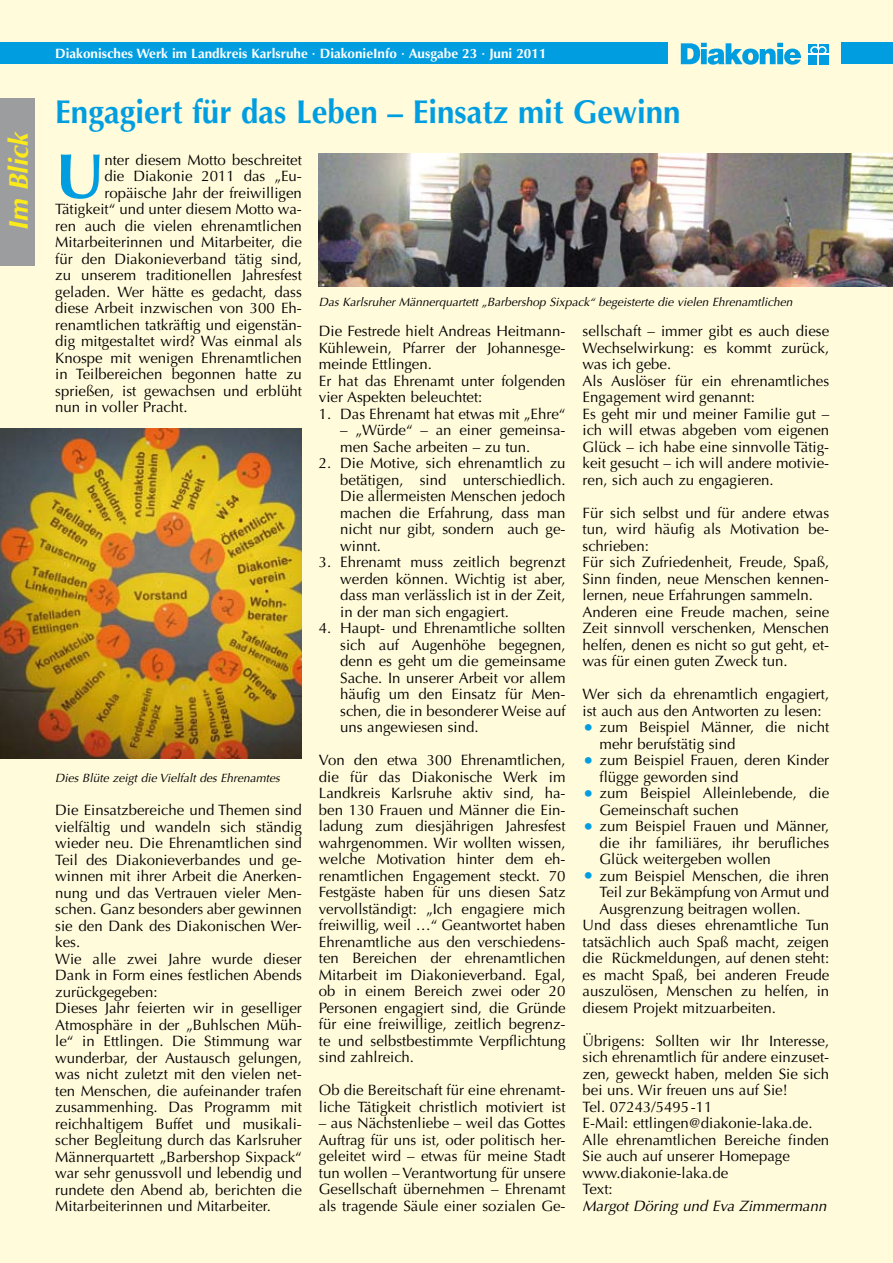
<style>
.page{position:relative;width:893px;height:1263px;background:#fffbdb}
.page>*{position:absolute;margin:0;border:0;box-sizing:border-box;transform-origin:0 0}
.t1{font:700 63.15px "Optima CE";color:#009ee0}
.t2{font:700 33px "Optima CE";color:#009ee0;scale:.95 1}
.t3{font:italic 700 27px "Optima CE";color:#fcea1b}
.t4{font:15px/16.5px "Optima CE";color:#000}
.t5{font:italic 15px "Optima CE";color:#000}
.t6{font:700 13.5px "Optima CE";color:#fff}
.t7{font:italic 12px "Optima CE";color:#000}
.s1{font-size:19.5px;color:#009ee0}
</style>
<div class="page">
<div style="left:842px;top:43px;width:51px;height:21px;background:#009ee0"></div>
<div style="left:0;top:43px;width:668px;height:21px;background:#009ee0"></div>
<svg style="left:681px;top:43px;width:120px;height:22px"></svg>
<svg style="left:808px;top:44px;width:21px;height:20px"></svg>
<hr style="left:808px;top:53px;width:21px;height:2px;background:#fff">
<svg style="left:812px;top:43px;width:13px;height:22px"></svg>
<div style="left:0;top:98px;width:34px;height:168px;background:#9c9d9f"></div>
<img style="left:0;top:428px;width:302px;height:330px">
<img style="left:319px;top:153px;width:574px;height:133px">
<h3 class="t3" style="left:2px;top:231px;width:102px;rotate:-90deg">Im Blick</h3>
<p class="t6" style="left:55px;top:45px;width:493px">Diakonisches Werk im Landkreis Karlsruhe · DiakonieInfo · Ausgabe 23 · Juni 2011</p>
<h2 class="t2" style="left:55px;top:91px;width:660px">Engagiert für das Leben – Einsatz mit Gewinn</h2>
<h1 class="t1" style="left:55px;top:136px;width:51px">U</h1>
<p class="t4" style="left:104px;top:151px;width:199px">nter diesem Motto beschreitet</p>
<p class="t4" style="left:104px;top:168px;width:199px">die Diakonie 2011 das „Eu-</p>
<p class="t4" style="left:104px;top:184px;width:199px">ropäische Jahr der freiwilligen</p>
<p class="t4" style="left:55px;top:201px;width:248px">Tätigkeit“ und unter diesem Motto wa-</p>
<p class="t4" style="left:55px;top:217px;width:248px">ren auch die vielen ehrenamtlichen</p>
<p class="t4" style="left:55px;top:234px;width:248px">Mitarbeiterinnen und Mitarbeiter, die</p>
<p class="t4" style="left:55px;top:250px;width:248px">für den Diakonieverband tätig sind,</p>
<p class="t4" style="left:55px;top:267px;width:248px">zu unserem traditionellen Jahresfest</p>
<p class="t4" style="left:55px;top:283px;width:248px">geladen. Wer hätte es gedacht, dass</p>
<p class="t4" style="left:55px;top:300px;width:248px">diese Arbeit inzwischen von 300 Eh-</p>
<p class="t4" style="left:55px;top:316px;width:248px">renamtlichen tatkräftig und eigenstän-</p>
<p class="t4" style="left:55px;top:333px;width:248px">dig mitgestaltet wird? Was einmal als</p>
<p class="t4" style="left:55px;top:349px;width:248px">Knospe mit wenigen Ehrenamtlichen</p>
<p class="t4" style="left:55px;top:366px;width:248px">in Teilbereichen begonnen hatte zu</p>
<p class="t4" style="left:55px;top:382px;width:248px">sprießen, ist gewachsen und erblüht</p>
<p class="t4" style="left:55px;top:399px;width:134px">nun in voller Pracht.</p>
<p class="t7" style="left:319px;top:295px;width:475px">Das Karlsruher Männerquartett „Barbershop Sixpack“ begeisterte die vielen Ehrenamtlichen</p>
<p class="t4" style="left:583px;top:323px;width:248px">sellschaft – immer gibt es auch diese<br>Wechselwirkung: es kommt zurück, was ich gebe.<br>Als Auslöser für ein ehrenamtliches<br>Engagement wird genannt:<br>Es geht mir und meiner Familie gut – ich will etwas abgeben vom eigenen<br>Glück – ich habe eine sinnvolle Tätig&shy;keit gesucht – ich will andere motivie&shy;ren, sich auch zu engagieren.</p>
<p class="t4" style="left:583px;top:504px;width:248px">Für sich selbst und für andere etwas tun, wird häufig als Motivation be&shy;schrieben:<br>Für sich Zufriedenheit, Freude, Spaß, Sinn finden, neue Menschen kennen&shy;lernen, neue Erfahrungen sammeln.<br>Anderen eine Freude machen, seine Zeit sinnvoll verschenken, Menschen helfen, denen es nicht so gut geht, et&shy;was für einen guten Zweck tun.</p>
<p class="t4" style="left:583px;top:686px;width:248px">Wer sich da ehrenamtlich engagiert, ist auch aus den Antworten zu lesen:</p>
<p class="t4" style="left:600px;top:719px;width:231px;text-indent:-17px"><span class="s1">•</span> zum Beispiel Männer, die nicht mehr berufstätig sind</p>
<p class="t4" style="left:600px;top:752px;width:231px;text-indent:-17px"><span class="s1">•</span> zum Beispiel Frauen, deren Kinder flügge geworden sind</p>
<p class="t4" style="left:600px;top:785px;width:231px;text-indent:-17px"><span class="s1">•</span> zum Beispiel Alleinlebende, die<br>Gemeinschaft suchen</p>
<p class="t4" style="left:600px;top:818px;width:231px;text-align:justify;text-indent:-17px"><span class="s1">•</span> zum Beispiel Frauen und Männer, die ihr familiäres, ihr berufliches Glück weitergeben wollen</p>
<p class="t4" style="left:583px;top:867px;width:248px"><span class="s1">•</span> zum Beispiel Menschen, die ihren</p>
<p class="t4" style="left:600px;top:884px;width:231px">Teil zur Bekämpfung von Armut und</p>
<p class="t4" style="left:600px;top:900px;width:203px">Ausgrenzung beitragen wollen.</p>
<p class="t4" style="left:583px;top:917px;width:248px">Und dass dieses ehrenamtliche Tun</p>
<p class="t4" style="left:583px;top:933px;width:248px">tatsächlich auch Spaß macht, zeigen</p>
<p class="t4" style="left:583px;top:950px;width:248px">die Rückmeldungen, auf denen steht:</p>
<p class="t4" style="left:583px;top:966px;width:248px">es macht Spaß, bei anderen Freude</p>
<p class="t4" style="left:583px;top:983px;width:248px">auszulösen, Menschen zu helfen, in</p>
<p class="t4" style="left:583px;top:999px;width:195px">diesem Projekt mitzuarbeiten.</p>
<p class="t4" style="left:583px;top:1032px;width:248px">Übrigens: Sollten wir Ihr Interesse, sich ehrenamtlich für andere einzuset&shy;zen, geweckt haben, melden Sie sich bei uns. Wir freuen uns auf Sie!<br>Tel. 07243/5495 -11<br>E-Mail: ettlingen@diakonie-laka.de.<br>Alle ehrenamtlichen Bereiche finden<br>Sie auch auf unserer Homepage www.diakonie-laka.de<br>Text:</p>
<p class="t5" style="left:583px;top:1196px;width:245px">Margot Döring und Eva Zimmermann</p>
<p class="t4" style="left:319px;top:323px;width:248px">Die Festrede hielt Andreas Heitmann-<br>Kühlewein, Pfarrer der Johannesge&shy;meinde Ettlingen.<br>Er hat das Ehrenamt unter folgenden vier Aspekten beleuchtet:</p>
<p class="t4" style="left:319px;top:405px;width:248px">1. Das Ehrenamt hat etwas mit „Ehre“</p>
<p class="t4" style="left:340px;top:422px;width:227px">– „Würde“ – an einer gemeinsa&shy;men Sache arbeiten – zu tun.</p>
<p class="t4" style="left:340px;top:455px;width:227px;text-align:justify;text-indent:-21px">2. Die Motive, sich ehrenamtlich zu betätigen, sind unterschiedlich.<br>Die allermeisten Menschen jedoch machen die Erfahrung, dass man nicht nur gibt, sondern auch ge&shy;winnt.</p>
<p class="t4" style="left:340px;top:554px;width:227px;text-align:justify;text-indent:-21px">3. Ehrenamt muss zeitlich begrenzt werden können. Wichtig ist aber, dass man verlässlich ist in der Zeit, in der man sich engagiert.</p>
<p class="t4" style="left:340px;top:620px;width:227px;text-align:justify;text-indent:-21px">4. Haupt- und Ehrenamtliche sollten sich auf Augenhöhe begegnen, denn es geht um die gemeinsame Sache. In unserer Arbeit vor allem häufig um den Einsatz für Men&shy;schen, die in besonderer Weise auf uns angewiesen sind.</p>
<p class="t4" style="left:319px;top:752px;width:248px;text-align:justify">Von den etwa 300 Ehrenamtlichen, die für das Diakonische Werk im Landkreis Karlsruhe aktiv sind, ha&shy;ben 130 Frauen und Männer die Ein&shy;ladung zum diesjährigen Jahresfest wahrgenommen. Wir wollten wissen, welche Motivation hinter dem eh&shy;renamtlichen Engagement steckt. 70<br>Festgäste haben für uns diesen Satz vervollständigt: „Ich engagiere mich freiwillig, weil …“ Geantwortet haben Ehrenamtliche aus den verschiedens&shy;ten Bereichen der ehrenamtlichen Mitarbeit im Diakonieverband. Egal, ob in einem Bereich zwei oder 20<br>Personen engagiert sind, die Gründe für eine freiwillige, zeitlich begrenz&shy;te und selbstbestimmte Verpflichtung sind zahlreich.</p>
<p class="t4" style="left:319px;top:1082px;width:248px">Ob die Bereitschaft für eine ehrenamt&shy;liche Tätigkeit christlich motiviert ist</p>
<p class="t4" style="left:319px;top:1115px;width:248px;text-align:justify">– aus Nächstenliebe – weil das Gottes Auftrag für uns ist, oder politisch her&shy;geleitet wird – etwas für meine Stadt tun wollen – Verantwortung für unsere Gesellschaft übernehmen – Ehrenamt als tragende Säule einer sozialen Ge-</p>
<p class="t7" style="left:55px;top:771px;width:226px">Dies Blüte zeigt die Vielfalt des Ehrenamtes</p>
<p class="t4" style="left:55px;top:802px;width:248px">Die Einsatzbereiche und Themen sind vielfältig und wandeln sich ständig wieder neu. Die Ehrenamtlichen sind Teil des Diakonieverbandes und ge&shy;winnen mit ihrer Arbeit die Anerken&shy;nung und das Vertrauen vieler Men&shy;schen. Ganz besonders aber gewinnen sie den Dank des Diakonischen Wer&shy;kes.<br>Wie alle zwei Jahre wurde dieser Dank in Form eines festlichen Abends zurückgegeben:<br>Dieses Jahr feierten wir in geselliger Atmosphäre in der „Buhlschen Müh&shy;le“ in Ettlingen. Die Stimmung war wunderbar, der Austausch gelungen, was nicht zuletzt mit den vielen net&shy;ten Menschen, die aufeinander trafen zusammenhing. Das Programm mit reichhaltigem Buffet und musikali&shy;scher Begleitung durch das Karlsruher Männerquartett „Barbershop Sixpack“ war sehr genussvoll und lebendig und rundete den Abend ab, berichten die Mitarbeiterinnen und Mitarbeiter.</p>
</div>
